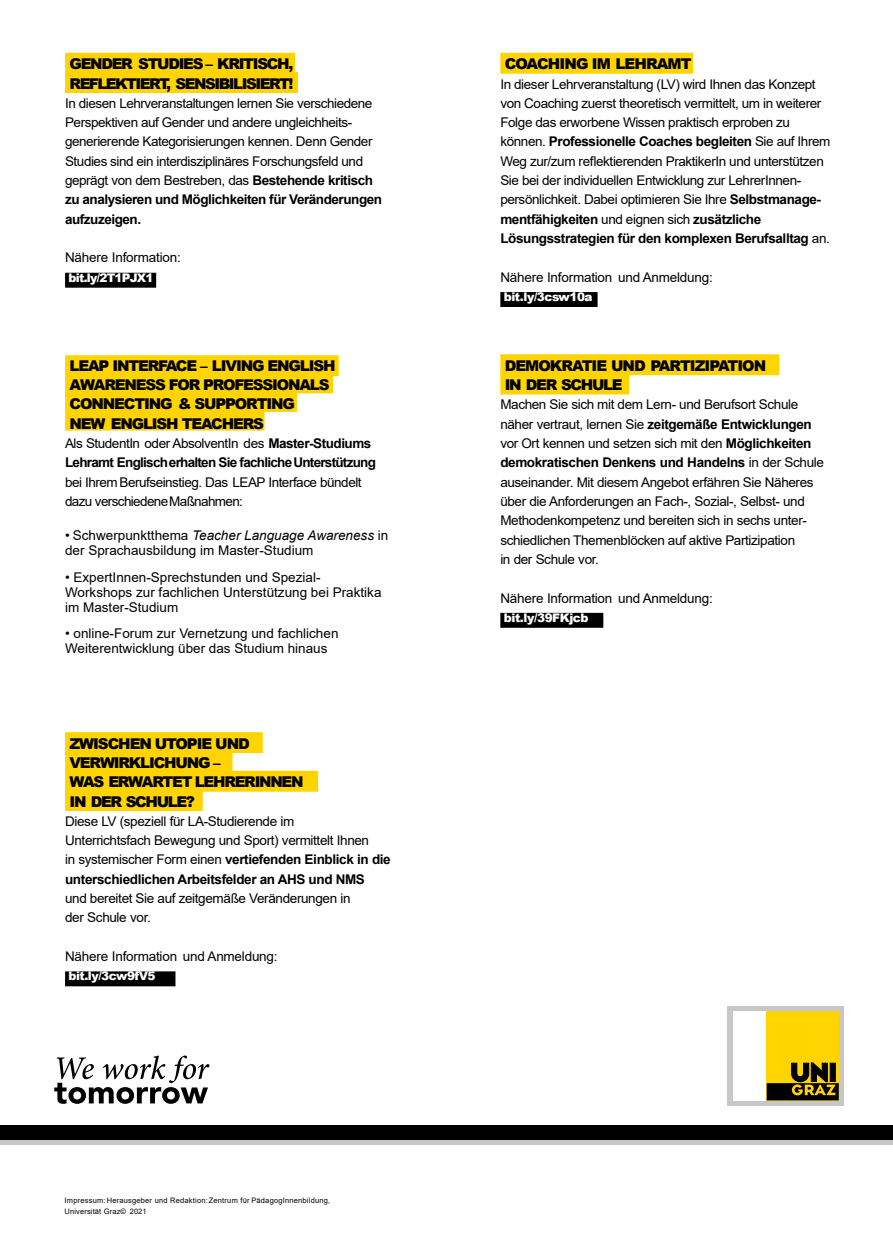
<style>
.page{position:relative;width:893px;height:1251px;background:#fff}
.page>*{position:absolute;margin:0;border:0;box-sizing:border-box;transform-origin:0 0}
.t1{font:900 14.85px/19.4px "Arial";letter-spacing:-.08em;color:#000}
.t2{font:900 14.85px/19.4px "Arial";letter-spacing:-.1em;color:#000}
.t3{font:900 14.85px "Arial";letter-spacing:-.06em;color:#000}
.t4{font:13.35px/19.4px "Arial";letter-spacing:-.03em;color:#000}
.t5{font:13.35px/14.9px "Arial";color:#000}
.t6{font:700 13.35px/19.4px "Arial";letter-spacing:-.055em;color:#000}
.t7{font:900 11.85px "Arial";letter-spacing:-.04em;color:#fff}
.t8{font:900 11.85px "Arial";letter-spacing:-.065em;color:#fff}
.t9{font:7.5px/10.5px "Arial";letter-spacing:.025em;color:#000}
.s1{font-weight:700}
.s2{font-weight:400}
.s3{font-style:italic}
</style>
<div class="page">
<svg style="left:54px;top:1055px;width:156px;height:48px"></svg>
<div style="left:728px;top:1005px;width:116px;height:100px;background:#c6c7c8"></div>
<div style="left:733px;top:1011px;width:34px;height:89px;background:#fff"></div>
<div style="left:767px;top:1011px;width:72px;height:89px;background:#ffd400"></div>
<svg style="left:767px;top:1062px;width:72px;height:38px"></svg>
<div style="left:0;top:1125px;width:893px;height:15px;background:#000"></div>
<hr style="left:0;top:1140px;width:893px;height:4px;background:#c6c7c8">
<div style="left:500px;top:354px;width:279px;height:21px;background:#ffd400"></div>
<div style="left:500px;top:373px;width:129px;height:21px;background:#ffd400"></div>
<div style="left:500px;top:612px;width:103px;height:15px;background:#000"></div>
<div style="left:65px;top:732px;width:198px;height:21px;background:#ffd400"></div>
<div style="left:65px;top:751px;width:168px;height:21px;background:#ffd400"></div>
<div style="left:65px;top:770px;width:253px;height:21px;background:#ffd400"></div>
<div style="left:65px;top:790px;width:138px;height:20px;background:#ffd400"></div>
<div style="left:65px;top:971px;width:110px;height:15px;background:#000"></div>
<div style="left:65px;top:355px;width:274px;height:21px;background:#ffd400"></div>
<div style="left:65px;top:372px;width:268px;height:21px;background:#ffd400"></div>
<div style="left:65px;top:391px;width:232px;height:21px;background:#ffd400"></div>
<div style="left:65px;top:409px;width:200px;height:21px;background:#ffd400"></div>
<div style="left:500px;top:53px;width:193px;height:21px;background:#ffd400"></div>
<div style="left:500px;top:292px;width:98px;height:15px;background:#000"></div>
<div style="left:65px;top:53px;width:230px;height:21px;background:#ffd400"></div>
<div style="left:65px;top:72px;width:233px;height:21px;background:#ffd400"></div>
<div style="left:65px;top:273px;width:91px;height:14px;background:#000"></div>
<p class="t2" style="left:70px;top:56px;width:225px">GENDER STUDIES – KRITISCH,<br>REFLEKTIERT, SENSIBILISIERT!</p>
<p class="t4" style="left:65px;top:95px;width:319px">In diesen Lehrveranstaltungen lernen Sie verschiedene Perspektiven auf Gender und andere ungleichheits&shy;generierende Kategorisierungen kennen. Denn Gender Studies sind ein interdisziplinäres Forschungsfeld und geprägt von dem Bestreben, das <span class="s1">Bestehende kritisch zu analysieren und Möglichkeiten für Veränderungen aufzuzeigen.</span></p>
<p class="t4" style="left:65px;top:249px;width:117px">Nähere Information:</p>
<p class="t8" style="left:69px;top:273px;width:86px">bit.ly/2T1PJX1</p>
<p class="t1" style="left:70px;top:357px;width:268px">LEAP INTERFACE – LIVING ENGLISH<br>AWARENESS FOR PROFESSIONALS<br>CONNECTING &amp; SUPPORTING<br>NEW ENGLISH TEACHERS</p>
<p class="t6" style="left:65px;top:435px;width:312px"><span class="s2">Als StudentIn oder AbsolventIn des</span> Master-Studiums<br>Lehramt Englischerhalten Sie fachlicheUnterstützung</p>
<p class="t4" style="left:65px;top:473px;width:298px">bei Ihrem Berufseinstieg. Das LEAP Interface bündelt dazu verschiedeneMaßnahmen:</p>
<p class="t5" style="left:65px;top:529px;width:325px">• Schwerpunktthema <span class="s3">Teacher Language Awareness</span> in der Sprachausbildung im Master-Studium</p>
<p class="t5" style="left:65px;top:571px;width:318px">• ExpertInnen-Sprechstunden und Spezial-<br>Workshops zur fachlichen Unterstützung bei Praktika im Master-Studium</p>
<p class="t5" style="left:65px;top:627px;width:275px">• online-Forum zur Vernetzung und fachlichen<br>Weiterentwicklung über das Studium hinaus</p>
<p class="t1" style="left:70px;top:735px;width:236px">ZWISCHEN UTOPIE UND<br>VERWIRKLICHUNG –<br>WAS ERWARTET LEHRERINNEN<br>IN DER SCHULE?</p>
<p class="t4" style="left:65px;top:812px;width:327px">Diese LV (speziell für LA-Studierende im<br>Unterrichtsfach Bewegung und Sport) vermittelt Ihnen<br>in systemischer Form einen <span class="s1">vertiefenden Einblick in die unterschiedlichen Arbeitsfelder an AHS und NMS</span></p>
<p class="t4" style="left:65px;top:889px;width:287px">und bereitet Sie auf zeitgemäße Veränderungen in der Schule vor.</p>
<p class="t4" style="left:65px;top:947px;width:214px">Nähere Information und Anmeldung:</p>
<p class="t7" style="left:69px;top:971px;width:88px">bit.ly/3cw9fV5</p>
<p class="t9" style="left:65px;top:1195px;width:267px">Impressum: Herausgeber und Redaktion:Zentrum für PädagogInnenbildung,<br>Universität Graz© 2021</p>
<p class="t3" style="left:505px;top:59px;width:188px">COACHING IM LEHRAMT</p>
<p class="t4" style="left:500px;top:75px;width:332px">In dieser Lehrveranstaltung (LV) wird Ihnen das Konzept von Coaching zuerst theoretisch vermittelt, um in weiterer Folge das erworbene Wissen praktisch erproben zu können. <span class="s1">Professionelle Coaches begleiten</span> Sie auf Ihrem Weg zur/zum reflektierenden PraktikerIn und unterstützen Sie bei der individuellen Entwicklung zur LehrerInnen&shy;persönlichkeit. Dabei optimieren Sie Ihre <span class="s1">Selbstmanage&shy;mentfähigkeiten</span> und eignen sich <span class="s1">zusätzliche Lösungsstrategien für den komplexen Berufsalltag</span> an.</p>
<p class="t4" style="left:500px;top:268px;width:214px">Nähere Information und Anmeldung:</p>
<p class="t7" style="left:504px;top:292px;width:90px">bit.ly/3csw10a</p>
<p class="t1" style="left:505px;top:357px;width:263px">DEMOKRATIE UND PARTIZIPATION<br>IN DER SCHULE</p>
<p class="t4" style="left:500px;top:396px;width:325px">Machen Sie sich mit dem Lern- und Berufsort Schule näher vertraut, lernen Sie <span class="s1">zeitgemäße Entwicklungen </span>vor Ort kennen und setzen sich mit den <span class="s1">Möglichkeiten demokratischen Denkens und Handelns</span> in der Schule auseinander. Mit diesem Angebot erfähren Sie Näheres über die Anforderungen an Fach-, Sozial-, Selbst- und Methodenkompetenz und bereiten sich in sechs unter&shy;schiedlichen Themenblöcken auf aktive Partizipation<br>in der Schule vor.</p>
<p class="t4" style="left:500px;top:589px;width:214px">Nähere Information und Anmeldung:</p>
<p class="t7" style="left:504px;top:613px;width:86px">bit.ly/39FKjcb</p>
</div>
